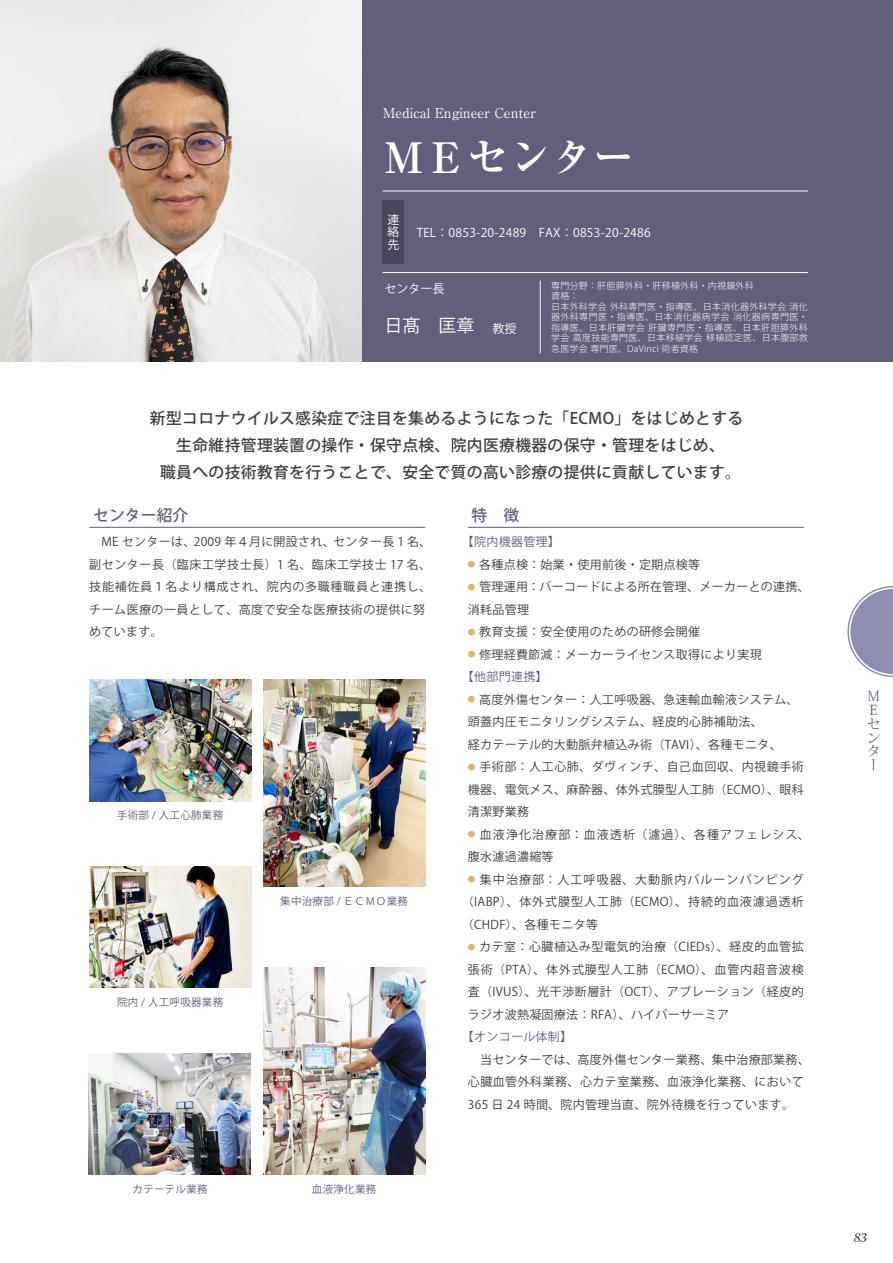
<style>
.page{position:relative;width:893px;height:1263px;background:#fff}
.page>*{position:absolute;margin:0;border:0;box-sizing:border-box;transform-origin:0 0}
.t1{font:700 42px "Ryumin Pro";color:#fff}
.t2{font:18px "Koz Go Pro";color:#fff}
.t3{font:500 15.75px "Koz Go Pro";letter-spacing:.025em;color:#3e3e3f}
.t4{font:500 15.75px "Koz Go Pro";letter-spacing:.01em;color:#625e7c}
.t5{font:13.8px/13.8px "Koz Min Pro";color:#625e7c}
.t6{font:13.8px "Cataneo BT";color:#3e3e3f}
.t7{font:13.5px "Ryumin Pro";color:#fff}
.t8{font:12px/22.5px "Koz Go Pro";letter-spacing:.025em;color:#3e3e3f}
.t9{font:12px/12.3px "Koz Go Pro";letter-spacing:.025em;color:#fff;text-align:justify}
.t10{font:12px/22.5px "Koz Go Pro";letter-spacing:.09em;color:#3e3e3f}
.t11{font:12px "Koz Go Pro";letter-spacing:.025em;color:#625e7c}
.t12{font:10.5px "Koz Go Pro";letter-spacing:.025em;color:#625e7c}
.t13{font:300 9px/10.5px "Koz Go Pro";letter-spacing:.025em;color:#fff;text-align:justify}
.s1{font-size:12px}
.s2{font-size:7.5px;color:#dcb473}
</style>
<div class="page">
<div style="left:0;top:0;width:893px;height:361px;background:#625e7c"></div>
<svg style="left:847px;top:586px;width:46px;height:91px"></svg>
<hr style="left:383px;top:191px;width:425px;height:1px;background:#fff">
<hr style="left:383px;top:272px;width:425px;height:1px;background:#fff">
<div style="left:383px;top:200px;width:21px;height:64px;background:#48455d"></div>
<hr style="left:540px;top:281px;width:1px;height:72px;background:#fff">
<hr style="left:89px;top:527px;width:336px;height:1px;background:#625e7c">
<hr style="left:468px;top:527px;width:336px;height:1px;background:#625e7c">
<img style="left:89px;top:680px;width:162px;height:121px">
<img style="left:89px;top:866px;width:162px;height:122px">
<img style="left:263px;top:680px;width:162px;height:206px">
<img style="left:263px;top:968px;width:162px;height:206px">
<img style="left:89px;top:1053px;width:162px;height:121px">
<img style="left:0;top:0;width:361px;height:361px">
<p class="t7" style="left:383px;top:103px;width:155px">Medical Engineer Center</p>
<p class="t1" style="left:383px;top:124px;width:253px">ＭＥセンター</p>
<p class="t9" style="left:387px;top:214px;width:13px">連絡先</p>
<p class="t9" style="left:417px;top:227px;width:235px">TEL：0853-20-2489　FAX：0853-20-2486</p>
<p class="t9" style="left:384px;top:282px;width:61px">センター長</p>
<p class="t2" style="left:384px;top:314px;width:133px">日髙　匡章　<span class="s1">教授</span></p>
<p class="t13" style="left:551px;top:280px;width:204px">専門分野：肝胆膵外科・肝移植外科・内視鏡外科</p>
<p class="t13" style="left:551px;top:291px;width:29px">資格：</p>
<p class="t13" style="left:551px;top:301px;width:258px">日本外科学会 外科専門医・指導医、日本消化器外科学会 消化器外科専門医・指導医、日本消化器病学会 消化器病専門医・指導医、日本肝臓学会 肝臓専門医・指導医、日本肝胆膵外科学会 高度技能専門医、日本移植学会 移植認定医、日本腹部救急医学会 専門医、DaVinci 術者資格</p>
<p class="t3" style="left:150px;top:409px;width:595px">新型コロナウイルス感染症で注目を集めるようになった「ECMO」をはじめとする</p>
<p class="t3" style="left:176px;top:436px;width:550px">生命維持管理装置の操作・保守点検、院内医療機器の保守・管理をはじめ、</p>
<p class="t3" style="left:160px;top:463px;width:582px">職員への技術教育を行うことで、安全で質の高い診療の提供に貢献しています。</p>
<p class="t4" style="left:93px;top:505px;width:97px">センター紹介</p>
<p class="t4" style="left:471px;top:505px;width:49px">特　徴</p>
<p class="t8" style="left:89px;top:531px;width:344px">　ME センターは、2009 年４月に開設され、センター長１名、副センター長（臨床工学技士長）1 名、臨床工学技士 17 名、技能補佐員１名より構成され、院内の多職種職員と連携し、チーム医療の一員として、高度で安全な医療技術の提供に努めています。</p>
<p class="t11" style="left:462px;top:534px;width:100px">【院内機器管理】</p>
<p class="t8" style="left:468px;top:553px;width:234px"><span class="s2">●</span> 各種点検：始業・使用前後・定期点検等</p>
<p class="t8" style="left:468px;top:576px;width:343px"><span class="s2">●</span> 管理運用：バーコードによる所在管理、メーカーとの連携、消耗品管理</p>
<p class="t8" style="left:468px;top:621px;width:234px"><span class="s2">●</span> 教育支援：安全使用のための研修会開催</p>
<p class="t8" style="left:468px;top:643px;width:295px"><span class="s2">●</span> 修理経費節減：メーカーライセンス取得により実現</p>
<p class="t11" style="left:462px;top:669px;width:87px">【他部門連携】</p>
<p class="t8" style="left:468px;top:688px;width:332px"><span class="s2">●</span> 高度外傷センター：人工呼吸器、急速輸血輸液システム、</p>
<p class="t8" style="left:468px;top:711px;width:296px">頭蓋内圧モニタリングシステム、経皮的心肺補助法、</p>
<p class="t8" style="left:468px;top:733px;width:315px">経カテーテル的大動脈弁植込み術（TAVI）、各種モニタ、</p>
<p class="t8" style="left:468px;top:756px;width:338px;text-align:justify"><span class="s2">●</span> 手術部：人工心肺、ダヴィンチ、自己血回収、内視鏡手術機器、電気メス、麻酔器、体外式膜型人工肺（ECMO）、眼科清潔野業務</p>
<p class="t10" style="left:468px;top:823px;width:343px"><span class="s2">●</span> 血液浄化治療部：血液透析（濾過）、各種アフェレシス、腹水濾過濃縮等</p>
<p class="t8" style="left:462px;top:868px;width:344px;text-align:justify;text-indent:6px"><span class="s2">●</span> 集中治療部：人工呼吸器、大動脈内バルーンパンピング（IABP）、体外式膜型人工肺（ECMO）、持続的血液濾過透析（CHDF）、各種モニタ等</p>
<p class="t8" style="left:468px;top:936px;width:337px;text-align:justify"><span class="s2">●</span> カテ室：心臓植込み型電気的治療（CIEDs）、経皮的血管拡張術（PTA）、体外式膜型人工肺（ECMO）、血管内超音波検査（IVUS）、光干渉断層計（OCT）、アブレーション（経皮的ラジオ波熱凝固療法：RFA）、ハイパーサーミア</p>
<p class="t11" style="left:462px;top:1029px;width:112px">【オンコール体制】</p>
<p class="t8" style="left:468px;top:1048px;width:343px">　当センターでは、高度外傷センター業務、集中治療部業務、心臓血管外科業務、心カテ室業務、血液浄化業務、において<br>365 日 24 時間、院内管理当直、院外待機を行っています。</p>
<p class="t12" style="left:117px;top:809px;width:108px">手術部 / 人工心肺業務</p>
<p class="t12" style="left:280px;top:894px;width:129px">集中治療部 / ＥＣＭＯ業務</p>
<p class="t12" style="left:117px;top:995px;width:108px">院内 / 人工呼吸器業務</p>
<p class="t12" style="left:133px;top:1182px;width:77px">カテーテル業務</p>
<p class="t12" style="left:312px;top:1182px;width:66px">血液浄化業務</p>
<p class="t5" style="left:867px;top:688px;width:14px">Ｍ<br>Ｅセンター</p>
<p class="t6" style="left:854px;top:1228px;width:15px">83</p>
</div>
